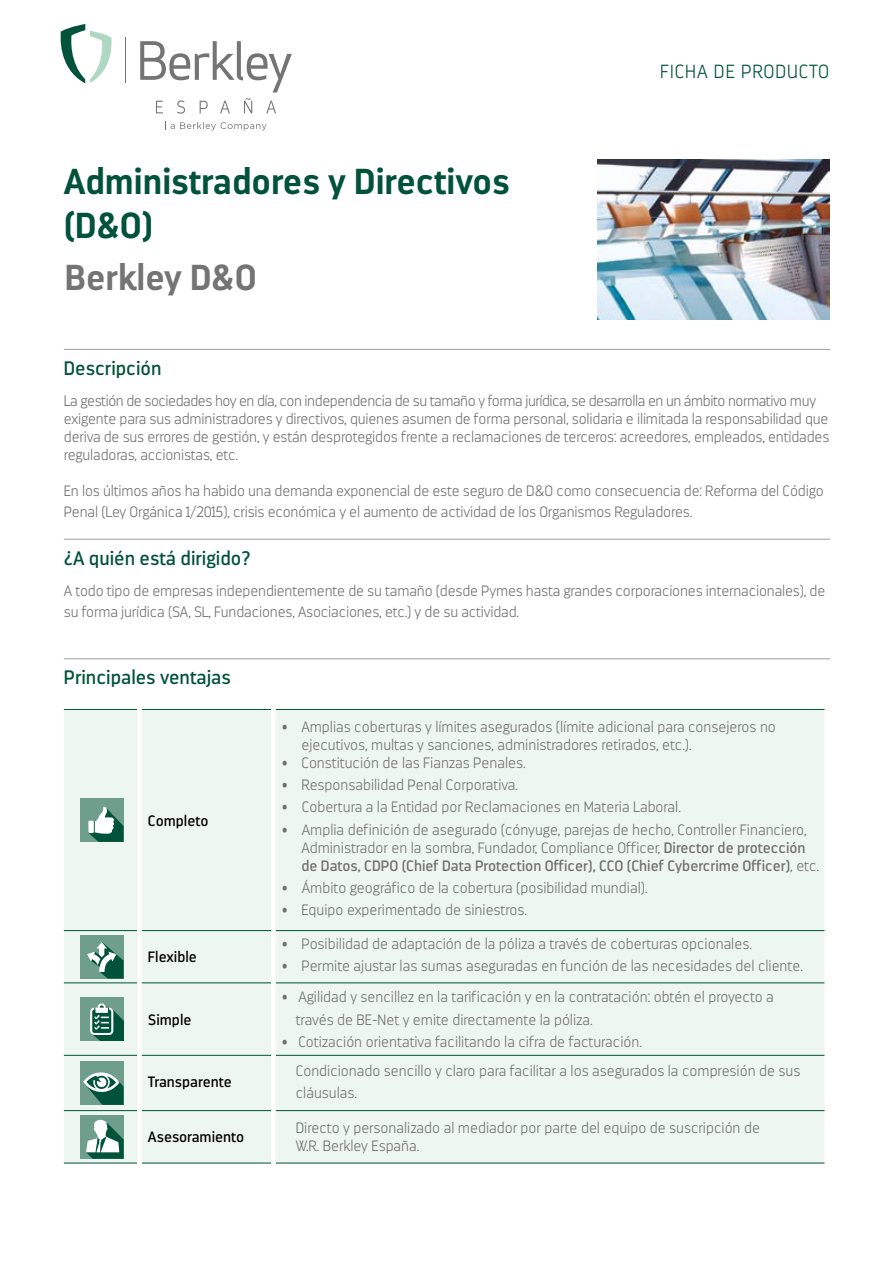
<style>
.page{position:relative;width:893px;height:1263px;background:#fff}
.page>*{position:absolute;margin:0;border:0;box-sizing:border-box;transform-origin:0 0}
.t1{font:700 36px/43.2px "Darwin";color:#005239}
.t2{font:700 36px "Darwin";color:#757474}
.t3{font:19.5px "Darwin";color:#005239}
.t4{font:200 19.05px "Darwin";letter-spacing:.05em;color:#005239}
.t5{font:200 15px/18px "Darwin";color:#706f6f}
.t6{font:15px "Darwin";color:#000}
.s1{font-weight:400}
</style>
<div class="page">
<img style="left:597px;top:159px;width:232px;height:161px">
<hr style="left:64px;top:349px;width:766px;height:1px;background:#9d9d9c">
<hr style="left:64px;top:539px;width:766px;height:1px;background:#9d9d9c">
<hr style="left:64px;top:658px;width:766px;height:1px;background:#9d9d9c">
<div style="left:64px;top:710px;width:760px;height:453px;background:#edf6f1"></div>
<hr style="left:64px;top:709px;width:73px;height:1px;background:#005239">
<hr style="left:142px;top:709px;width:129px;height:1px;background:#005239">
<hr style="left:276px;top:709px;width:548px;height:1px;background:#005239">
<hr style="left:64px;top:930px;width:73px;height:1px;background:#005239">
<hr style="left:142px;top:930px;width:129px;height:1px;background:#005239">
<hr style="left:276px;top:930px;width:548px;height:1px;background:#005239">
<hr style="left:64px;top:982px;width:73px;height:1px;background:#005239">
<hr style="left:142px;top:982px;width:129px;height:1px;background:#005239">
<hr style="left:276px;top:982px;width:548px;height:1px;background:#005239">
<hr style="left:64px;top:1055px;width:73px;height:1px;background:#005239">
<hr style="left:142px;top:1055px;width:129px;height:1px;background:#005239">
<hr style="left:276px;top:1055px;width:548px;height:1px;background:#005239">
<hr style="left:64px;top:1110px;width:73px;height:1px;background:#005239">
<hr style="left:142px;top:1110px;width:129px;height:1px;background:#005239">
<hr style="left:276px;top:1110px;width:548px;height:1px;background:#005239">
<hr style="left:64px;top:1163px;width:73px;height:1px;background:#005239">
<hr style="left:142px;top:1163px;width:129px;height:1px;background:#005239">
<hr style="left:276px;top:1163px;width:548px;height:1px;background:#005239">
<div style="left:137px;top:709px;width:5px;height:221px;background:#fff"></div>
<div style="left:271px;top:709px;width:5px;height:221px;background:#fff"></div>
<div style="left:137px;top:930px;width:5px;height:53px;background:#fff"></div>
<div style="left:271px;top:930px;width:5px;height:53px;background:#fff"></div>
<div style="left:137px;top:983px;width:5px;height:72px;background:#fff"></div>
<div style="left:271px;top:983px;width:5px;height:72px;background:#fff"></div>
<div style="left:137px;top:1055px;width:5px;height:55px;background:#fff"></div>
<div style="left:271px;top:1055px;width:5px;height:55px;background:#fff"></div>
<div style="left:137px;top:1110px;width:5px;height:53px;background:#fff"></div>
<div style="left:271px;top:1110px;width:5px;height:53px;background:#fff"></div>
<div style="left:80px;top:798px;width:44px;height:44px;background:#6f9e8d"></div>
<svg style="left:88px;top:807px;width:36px;height:35px"></svg>
<div style="left:80px;top:935px;width:44px;height:43px;background:#6f9e8d"></div>
<svg style="left:87px;top:942px;width:37px;height:36px"></svg>
<div style="left:80px;top:997px;width:44px;height:44px;background:#6f9e8d"></div>
<svg style="left:90px;top:1003px;width:34px;height:38px"></svg>
<div style="left:80px;top:1061px;width:44px;height:44px;background:#6f9e8d"></div>
<svg style="left:83px;top:1072px;width:41px;height:33px"></svg>
<div style="left:80px;top:1115px;width:44px;height:44px;background:#6f9e8d"></div>
<svg style="left:86px;top:1119px;width:38px;height:40px"></svg>
<svg style="left:60px;top:24px;width:52px;height:59px"></svg>
<hr style="left:125px;top:37px;width:1px;height:46px;background:#757474">
<svg style="left:140px;top:41px;width:152px;height:73px"></svg>
<svg style="left:165px;top:122px;width:102px;height:8px"></svg>
<h1 class="t1" style="left:64px;top:160px;width:447px">Administradores y Directivos (D&amp;O)</h1>
<h1 class="t2" style="left:65px;top:255px;width:193px">Berkley D&amp;O</h1>
<p class="t4" style="left:660px;top:61px;width:170px">FICHA DE PRODUCTO</p>
<h2 class="t3" style="left:64px;top:357px;width:99px">Descripción</h2>
<p class="t5" style="left:64px;top:392px;width:767px">La gestión de sociedades hoy en día, con independencia de su tamaño y forma jurídica, se desarrolla en un ámbito normativo muy exigente para sus administradores y directivos, quienes asumen de forma personal, solidaria e ilimitada la responsabilidad que deriva de sus errores de gestión, y están desprotegidos frente a reclamaciones de terceros: acreedores, empleados, entidades reguladoras, accionistas, etc.</p>
<p class="t5" style="left:64px;top:480px;width:761px;line-height:21px">En los últimos años ha habido una demanda exponencial de este seguro de D&amp;O como consecuencia de: Reforma del Código<br>Penal (Ley Orgánica 1/2015), crisis económica y el aumento de actividad de los Organismos Reguladores.</p>
<h2 class="t3" style="left:64px;top:546px;width:188px">¿A quién está dirigido?</h2>
<p class="t5" style="left:64px;top:580px;width:763px;line-height:21.6px">A todo tipo de empresas independientemente de su tamaño (desde Pymes hasta grandes corporaciones internacionales), de su forma jurídica (SA, SL, Fundaciones, Asociaciones, etc.) y de su actividad.</p>
<h2 class="t3" style="left:64px;top:666px;width:168px">Principales ventajas</h2>
<p class="t6" style="left:148px;top:811px;width:62px">Completo</p>
<p class="t6" style="left:148px;top:948px;width:50px">Flexible</p>
<p class="t6" style="left:148px;top:1010px;width:45px">Simple</p>
<p class="t5" style="left:301px;top:718px;width:476px;text-indent:-20px">• Amplias coberturas y límites asegurados (límite adicional para consejeros no ejecutivos, multas y sanciones, administradores retirados, etc.).</p>
<p class="t5" style="left:282px;top:754px;width:245px">• Constitución de las Fianzas Penales.</p>
<p class="t5" style="left:282px;top:776px;width:238px">• Responsabilidad Penal Corporativa.</p>
<p class="t5" style="left:282px;top:798px;width:400px">• Cobertura a la Entidad por Reclamaciones en Materia Laboral.</p>
<p class="t5" style="left:301px;top:820px;width:519px;text-indent:-20px">• Amplia definición de asegurado (cónyuge, parejas de hecho, Controller Financiero,<br>Administrador en la sombra, Fundador, Compliance Officer, <span class="s1">Director de protección de Datos, CDPO (Chief Data Protection Officer), CCO (Chief Cybercrime Officer)</span>, etc.</p>
<p class="t5" style="left:282px;top:879px;width:367px">• Ámbito geográfico de la cobertura (posibilidad mundial).</p>
<p class="t5" style="left:282px;top:901px;width:247px">• Equipo experimentado de siniestros.</p>
<p class="t5" style="left:282px;top:935px;width:471px">• Posibilidad de adaptación de la póliza a través de coberturas opcionales.</p>
<p class="t5" style="left:282px;top:957px;width:522px">• Permite ajustar las sumas aseguradas en función de las necesidades del cliente.</p>
<p class="t5" style="left:296px;top:986px;width:480px;line-height:22.2px;text-indent:-14px">• Agilidad y sencillez en la tarificación y en la contratación: obtén el proyecto a través de BE-Net y emite directamente la póliza.</p>
<p class="t5" style="left:282px;top:1033px;width:362px">• Cotización orientativa facilitando la cifra de facturación.</p>
<p class="t6" style="left:148px;top:1072px;width:85px">Transparente</p>
<p class="t5" style="left:296px;top:1059px;width:506px;line-height:22.2px">Condicionado sencillo y claro para facilitar a los asegurados la compresión de sus cláusulas.</p>
<p class="t6" style="left:148px;top:1128px;width:98px">Asesoramiento</p>
<p class="t5" style="left:296px;top:1119px;width:466px">Directo y personalizado al mediador por parte del equipo de suscripción de<br>W.R. Berkley España.</p>
</div>
